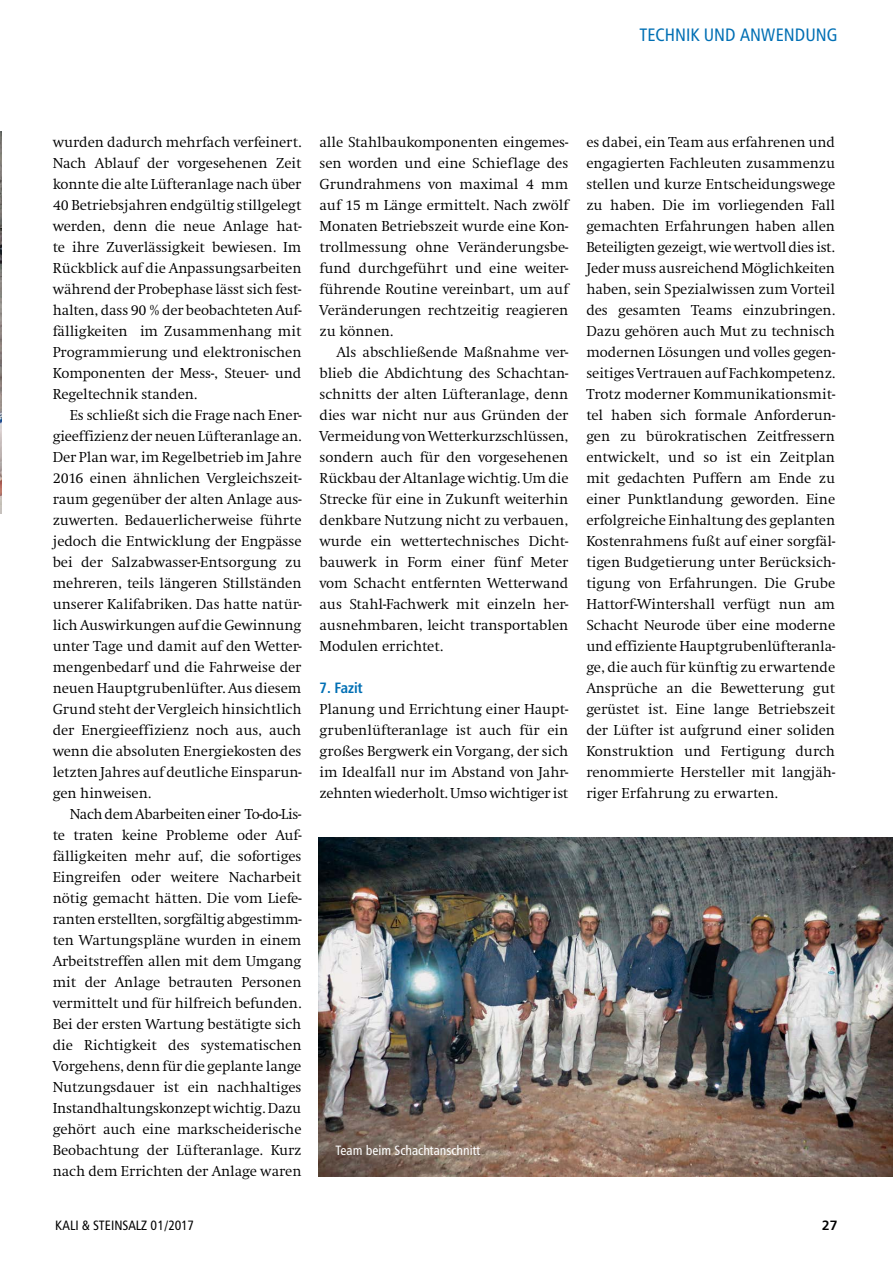
<style>
.page{position:relative;width:893px;height:1263px;background:#fff}
.page>*{position:absolute;margin:0;border:0;box-sizing:border-box;transform-origin:0 0}
.t1{font:18px "Humanist 777 BT Roman Condensed B";color:#006fb4}
.t2{font:300 15px/21px "Swift EF";letter-spacing:-.005em;color:#000;text-align:justify}
.t3{font:15px "Humanist 777 BT Bold Condensed B";letter-spacing:-.005em;color:#006fb4}
.t4{font:13.5px "Humanist 777 BT Roman Condensed B";color:#fff}
.t5{font:13.5px "Humanist 777 BT Roman Condensed B";color:#000}
.t6{font:13.5px "Humanist 777 BT Bold B";color:#000}
</style>
<div class="page">
<img style="left:0;top:132px;width:1px;height:381px">
<img style="left:319px;top:837px;width:574px;height:339px">
<p class="t1" style="left:639px;top:24px;width:199px">TECHNIK UND ANWENDUNG</p>
<p class="t2" style="left:53px;top:132px;width:250px">wurden dadurch mehrfach verfeinert.<br>Nach Ablauf der vorgesehenen Zeit konnte die alte Lüfteranlage nach über 40 Betriebsjahren endgültig stillgelegt werden, denn die neue Anlage hat&shy;te ihre Zuverlässigkeit bewiesen. Im Rückblick auf die Anpassungsarbeiten während der Probephase lässt sich fest&shy;halten, dass 90 % der beobachteten Auf&shy;fälligkeiten im Zusammenhang mit Programmierung und elektronischen Komponenten der Mess-, Steuer- und Regeltechnik standen.</p>
<p class="t2" style="left:53px;top:405px;width:250px;text-indent:17px">Es schließt sich die Frage nach Ener&shy;gieeffizienz der neuen Lüfteranlage an.<br>Der Plan war, im Regelbetrieb im Jahre 2016 einen ähnlichen Vergleichszeit&shy;raum gegenüber der alten Anlage aus&shy;zuwerten. Bedauerlicherweise führte jedoch die Entwicklung der Engpässe bei der Salzabwasser-Entsorgung zu mehreren, teils längeren Stillständen unserer Kalifabriken. Das hatte natür&shy;lich Auswirkungen auf die Gewinnung unter Tage und damit auf den Wetter&shy;mengenbedarf und die Fahrweise der neuen Hauptgrubenlüfter. Aus diesem Grund steht der Vergleich hinsichtlich der Energieeffizienz noch aus, auch wenn die absoluten Energiekosten des letzten Jahres auf deutliche Einsparun&shy;gen hinweisen.</p>
<p class="t2" style="left:53px;top:804px;width:250px;text-indent:17px">Nach dem Abarbeiten einer To-do-Lis&shy;te traten keine Probleme oder Auf&shy;fälligkeiten mehr auf, die sofortiges Eingreifen oder weitere Nacharbeit nötig gemacht hätten. Die vom Liefe&shy;ranten erstellten, sorgfältig abgestimm&shy;ten Wartungspläne wurden in einem Arbeitstreffen allen mit dem Umgang mit der Anlage betrauten Personen vermittelt und für hilfreich befunden.<br>Bei der ersten Wartung bestätigte sich die Richtigkeit des systematischen Vorgehens, denn für die geplante lange Nutzungsdauer ist ein nachhaltiges Instandhaltungskonzept wichtig. Dazu gehört auch eine markscheiderische Beobachtung der Lüfteranlage. Kurz nach dem Errichten der Anlage waren</p>
<p class="t2" style="left:320px;top:132px;width:250px">alle Stahlbaukomponenten eingemes&shy;sen worden und eine Schieflage des Grundrahmens von maximal 4 mm auf 15 m Länge ermittelt. Nach zwölf Monaten Betriebszeit wurde eine Kon&shy;trollmessung ohne Veränderungsbe&shy;fund durchgeführt und eine weiter&shy;führende Routine vereinbart, um auf Veränderungen rechtzeitig reagieren zu können.</p>
<p class="t2" style="left:320px;top:342px;width:250px;text-indent:17px">Als abschließende Maßnahme ver&shy;blieb die Abdichtung des Schachtan&shy;schnitts der alten Lüfteranlage, denn dies war nicht nur aus Gründen der Vermeidung von Wetterkurzschlüssen, sondern auch für den vorgesehenen Rückbau der Altanlage wichtig. Um die Strecke für eine in Zukunft weiterhin denkbare Nutzung nicht zu verbauen, wurde ein wettertechnisches Dicht&shy;bauwerk in Form einer fünf Meter vom Schacht entfernten Wetterwand aus Stahl-Fachwerk mit einzeln her&shy;ausnehmbaren, leicht transportablen Modulen errichtet.</p>
<p class="t3" style="left:320px;top:678px;width:45px">7. Fazit</p>
<p class="t2" style="left:320px;top:699px;width:250px">Planung und Errichtung einer Haupt&shy;grubenlüfteranlage ist auch für ein großes Bergwerk ein Vorgang, der sich im Idealfall nur im Abstand von Jahr&shy;zehnten wiederholt. Umso wichtiger ist</p>
<p class="t2" style="left:586px;top:132px;width:250px">es dabei, ein Team aus erfahrenen und engagierten Fachleuten zusammenzu stellen und kurze Entscheidungswege zu haben. Die im vorliegenden Fall gemachten Erfahrungen haben allen Beteiligten gezeigt, wie wertvoll dies ist.<br>Jeder muss ausreichend Möglichkeiten haben, sein Spezialwissen zum Vorteil des gesamten Teams einzubringen.<br>Dazu gehören auch Mut zu technisch modernen Lösungen und volles gegen&shy;seitiges Vertrauen auf Fachkompetenz.<br>Trotz moderner Kommunikationsmit&shy;tel haben sich formale Anforderun&shy;gen zu bürokratischen Zeitfressern entwickelt, und so ist ein Zeitplan mit gedachten Puffern am Ende zu einer Punktlandung geworden. Eine erfolgreiche Einhaltung des geplanten Kostenrahmens fußt auf einer sorgfäl&shy;tigen Budgetierung unter Berücksich&shy;tigung von Erfahrungen. Die Grube Hattorf-Wintershall verfügt nun am Schacht Neurode über eine moderne und effiziente Hauptgrubenlüfteranla&shy;ge, die auch für künftig zu erwartende Ansprüche an die Bewetterung gut gerüstet ist. Eine lange Betriebszeit der Lüfter ist aufgrund einer soliden Konstruktion und Fertigung durch renommierte Hersteller mit langjäh&shy;riger Erfahrung zu erwarten.</p>
<p class="t4" style="left:336px;top:1141px;width:146px">TEAM BEIM SCHACHTANSCHNITT</p>
<p class="t5" style="left:55px;top:1216px;width:67px">KALI &amp; STEINSAL</p>
<p class="t5" style="left:141px;top:1216px;width:54px">Z 01/2017</p>
<p class="t6" style="left:822px;top:1216px;width:18px">27</p>
</div>
